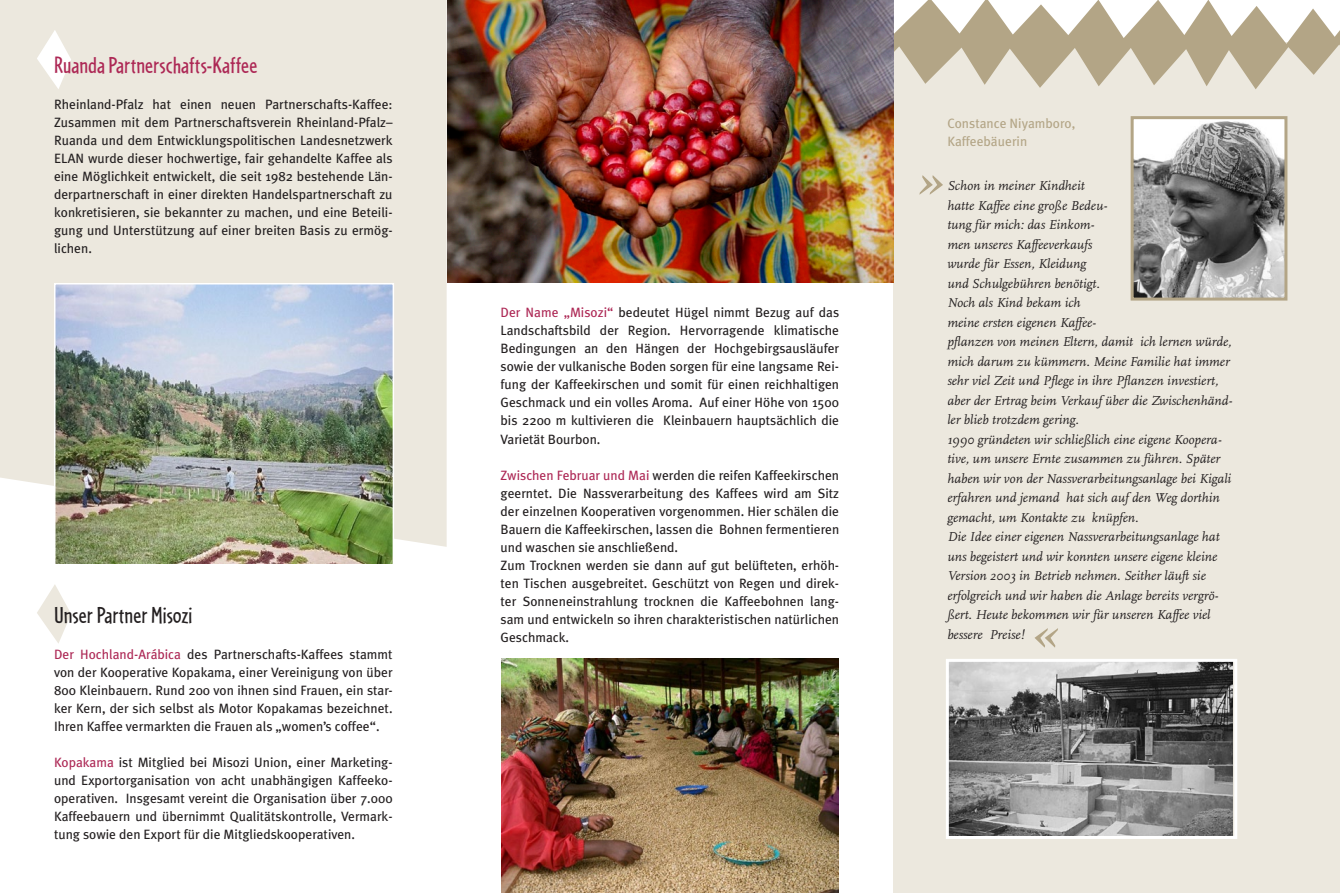
<style>
.page{position:relative;width:1340px;height:893px;background:#fff}
.page>*{position:absolute;margin:0;border:0;box-sizing:border-box;transform-origin:0 0}
.t1{font:italic 51px "Scala";color:#b3a586}
.Überschrift_1{font:24px "Cafeteria";color:#ad2855}
.Überschrift_1-2{font:24px "Cafeteria";color:#231f20}
.t2{font:13.5px/18px "Meta Plus";color:#231f20;text-align:justify}
.t3{font:italic 13.5px/19.5px "Scala";color:#231f20}
.t4{font:13.5px "Meta Plus";color:#b3a586}
.s1{color:#ad2855}
</style>
<div class="page">
<div style="left:0;top:0;width:446px;height:547px;background:#ece8de"></div>
<div style="left:893px;top:43px;width:446px;height:850px;background:#ece8de"></div>
<img style="left:949px;top:663px;width:283px;height:172px">
<div style="left:945px;top:659px;width:292px;height:180px;border:3px solid #fff"></div>
<img style="left:1134px;top:120px;width:149px;height:177px">
<div style="left:1130px;top:116px;width:157px;height:185px;border:3px solid #b3a586"></div>
<svg style="left:893px;top:0;width:446px;height:89px"></svg>
<svg style="left:37px;top:30px;width:34px;height:59px"></svg>
<svg style="left:37px;top:585px;width:34px;height:58px"></svg>
<img style="left:501px;top:659px;width:337px;height:234px">
<img style="left:447px;top:0;width:446px;height:283px">
<img style="left:57px;top:286px;width:334px;height:277px">
<div style="left:54px;top:283px;width:340px;height:287px;border:2px solid #fff"></div>
<p class="Überschrift_1" style="left:54px;top:52px;width:205px">Ruanda Partnerschafts-Kaffee</p>
<p class="t2" style="left:54px;top:95px;width:340px">Rheinland-Pfalz hat einen neuen Partnerschafts-Kaffee:</p>
<p class="t2" style="left:54px;top:113px;width:340px">Zusammen mit dem Partnerschaftsverein Rheinland-Pfalz– Ruanda und dem Entwicklungspolitischen Landesnetzwerk ELAN wurde dieser hochwertige, fair gehandelte Kaffee als eine Möglichkeit entwickelt, die seit 1982 bestehende Län&shy;derpartnerschaft in einer direkten Handelspartnerschaft zu konkretisieren, sie bekannter zu machen, und eine Beteili&shy;gung und Unterstützung auf einer breiten Basis zu ermög&shy;lichen.</p>
<p class="Überschrift_1-2" style="left:54px;top:602px;width:140px">Unser Partner Misozi</p>
<p class="t2" style="left:54px;top:645px;width:340px"><span class="s1">Der Hochland-Arábica</span> des Partnerschafts-Kaffees stammt von der Kooperative Kopakama, einer Vereinigung von über 800 Kleinbauern. Rund 200 von ihnen sind Frauen, ein star&shy;ker Kern, der sich selbst als Motor Kopakamas bezeichnet.<br>Ihren Kaffee vermarkten die Frauen als „women’s coffee“.</p>
<p class="t2" style="left:54px;top:753px;width:340px"><span class="s1">Kopakama</span> ist Mitglied bei Misozi Union, einer Marketing&shy;und Exportorganisation von acht unabhängigen Kaffeeko&shy;operativen. Insgesamt vereint die Organisation über 7.000<br>Kaffeebauern und übernimmt Qualitätskontrolle, Vermark&shy;tung sowie den Export für die Mitgliedskooperativen.</p>
<p class="t2" style="left:500px;top:304px;width:340px"><span class="s1">Der Name „Misozi“</span> bedeutet Hügel nimmt Bezug auf das Landschaftsbild der Region. Hervorragende klimatische Bedingungen an den Hängen der Hochgebirgsausläufer sowie der vulkanische Boden sorgen für eine langsame Rei&shy;fung der Kaffeekirschen und somit für einen reichhaltigen Geschmack und ein volles Aroma. Auf einer Höhe von 1500 bis 2200 m kultivieren die Kleinbauern hauptsächlich die Varietät Bourbon.</p>
<p class="t2" style="left:500px;top:466px;width:340px"><span class="s1">Zwischen Februar und Mai</span> werden die reifen Kaffeekirschen geerntet. Die Nassverarbeitung des Kaffees wird am Sitz der einzelnen Kooperativen vorgenommen. Hier schälen die Bauern die Kaffeekirschen, lassen die Bohnen fermentieren und waschen sie anschließend.</p>
<p class="t2" style="left:500px;top:556px;width:340px">Zum Trocknen werden sie dann auf gut belüfteten, erhöh&shy;ten Tischen ausgebreitet. Geschützt von Regen und direk&shy;ter Sonneneinstrahlung trocknen die Kaffeebohnen lang&shy;sam und entwickeln so ihren charakteristischen natürlichen Geschmack.</p>
<p class="t4" style="left:947px;top:116px;width:130px">Constance Niyamboro,</p>
<p class="t4" style="left:947px;top:134px;width:81px">Kaffeebäuerin</p>
<p class="t1" style="left:917px;top:153px;width:27px">»</p>
<p class="t3" style="left:947px;top:176px;width:161px">Schon in meiner Kindheit hatte Kaffee eine große Bedeu&shy;tung für mich: das Einkom&shy;men unseres Kaffeeverkaufs wurde für Essen, Kleidung und Schulgebühren benötigt.</p>
<p class="t3" style="left:947px;top:293px;width:286px">Noch als Kind bekam ich<br>meine ersten eigenen Kaffee-<br>pflanzen von meinen Eltern, damit ich lernen würde, mich darum zu kümmern. Meine Familie hat immer sehr viel Zeit und Pflege in ihre Pflanzen investiert, aber der Ertrag beim Verkauf über die Zwischenhänd&shy;ler blieb trotzdem gering.</p>
<p class="t3" style="left:947px;top:430px;width:285px">1990 gründeten wir schließlich eine eigene Koopera&shy;tive, um unsere Ernte zusammen zu führen. Später haben wir von der Nassverarbeitungsanlage bei Kigali erfahren und jemand hat sich auf den Weg dorthin gemacht, um Kontakte zu knüpfen.</p>
<p class="t3" style="left:947px;top:527px;width:274px">Die Idee einer eigenen Nassverarbeitungsanlage hat uns begeistert und wir konnten unsere eigene kleine Version 2003 in Betrieb nehmen. Seither läuft sie erfolgreich und wir haben die Anlage bereits vergrö&shy;ßert. Heute bekommen wir für unseren Kaffee viel</p>
<p class="t3" style="left:947px;top:625px;width:79px">bessere Preise!</p>
<p class="t1" style="left:1031px;top:606px;width:27px">«</p>
</div>
